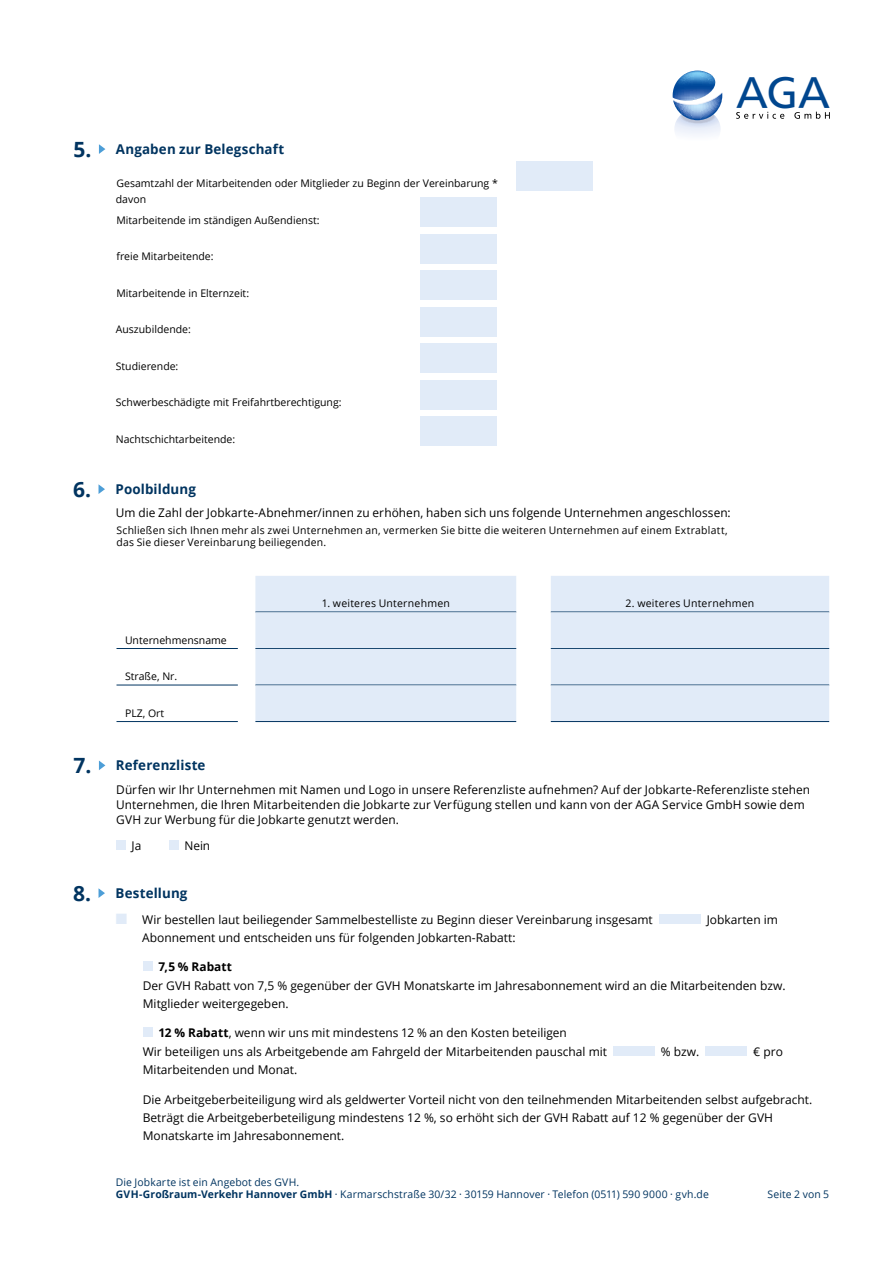
<style>
.page{position:relative;width:893px;height:1263px;background:#fff}
.page>*{position:absolute;margin:0;border:0;box-sizing:border-box;transform-origin:0 0}
.t1{font:43.65px "Frutiger BQ";color:#00468e}
.t2{font:700 21px "Open Sans";color:#013460}
.t3{font:700 13.5px "Open Sans";letter-spacing:.01em;color:#013460}
.t4{font:12px/18px "Open Sans";color:#000}
.t5{font:700 12px "Open Sans";letter-spacing:.005em;color:#000}
.t6{font:10.5px "Open Sans";color:#000}
.t7{font:10.5px/12px "Open Sans";letter-spacing:.02em;color:#000}
.t8{font:10.5px/12px "Open Sans";letter-spacing:.01em;color:#013460}
.s1{color:#e1ebf8}
.s2{font-weight:700}
</style>
<div class="page">
<svg style="left:673px;top:71px;width:49px;height:64px"></svg>
<svg style="left:736px;top:112px;width:48px;height:7px"></svg>
<svg style="left:794px;top:112px;width:36px;height:7px"></svg>
<svg style="left:99px;top:144px;width:6px;height:10px"></svg>
<svg style="left:99px;top:484px;width:6px;height:10px"></svg>
<svg style="left:99px;top:760px;width:6px;height:10px"></svg>
<svg style="left:99px;top:888px;width:6px;height:10px"></svg>
<div style="left:420px;top:197px;width:76px;height:30px;background:#e1ebf8"></div>
<div style="left:420px;top:234px;width:76px;height:29px;background:#e1ebf8"></div>
<div style="left:420px;top:270px;width:76px;height:30px;background:#e1ebf8"></div>
<div style="left:420px;top:307px;width:76px;height:30px;background:#e1ebf8"></div>
<div style="left:420px;top:343px;width:76px;height:30px;background:#e1ebf8"></div>
<div style="left:420px;top:380px;width:76px;height:30px;background:#e1ebf8"></div>
<div style="left:420px;top:416px;width:76px;height:30px;background:#e1ebf8"></div>
<div style="left:516px;top:161px;width:77px;height:29px;background:#e1ebf8"></div>
<hr style="left:117px;top:648px;width:121px;height:1px;background:#013460">
<hr style="left:117px;top:685px;width:121px;height:1px;background:#013460">
<svg style="left:255px;top:576px;width:574px;height:145px;background:#dfe9f6"></svg>
<hr style="left:117px;top:721px;width:121px;height:1px;background:#013460">
<hr style="left:551px;top:721px;width:278px;height:1px;background:#013460">
<hr style="left:255px;top:721px;width:261px;height:1px;background:#013460">
<div style="left:116px;top:840px;width:10px;height:10px;background:#e1ebf8"></div>
<div style="left:169px;top:840px;width:10px;height:10px;background:#e1ebf8"></div>
<div style="left:659px;top:913px;width:42px;height:10px;background:#e1ebf8"></div>
<div style="left:143px;top:961px;width:10px;height:10px;background:#e1ebf8"></div>
<div style="left:143px;top:1027px;width:10px;height:10px;background:#e1ebf8"></div>
<div style="left:613px;top:1045px;width:42px;height:10px;background:#e1ebf8"></div>
<div style="left:705px;top:1045px;width:42px;height:10px;background:#e1ebf8"></div>
<h1 class="t1" style="left:737px;top:67px;width:95px">AGA</h1>
<h2 class="t2" style="left:74px;top:135px;width:19px">5.</h2>
<p class="t3" style="left:116px;top:139px;width:170px">Angaben zur Belegschaft</p>
<p class="t6" style="left:116px;top:176px;width:383px">Gesamtzahl der Mitarbeitenden oder Mitglieder zu Beginn der Vereinbarung *</p>
<p class="t6" style="left:116px;top:192px;width:32px">davon</p>
<p class="t6" style="left:116px;top:213px;width:205px">Mitarbeitende im ständigen Außendienst:</p>
<p class="t6" style="left:116px;top:249px;width:99px">freie Mitarbeitende:</p>
<p class="t6" style="left:116px;top:286px;width:134px">Mitarbeitende in Elternzeit:</p>
<p class="t6" style="left:116px;top:322px;width:77px">Auszubildende:</p>
<p class="t6" style="left:116px;top:359px;width:64px">Studierende:</p>
<p class="t6" style="left:116px;top:395px;width:227px">Schwerbeschädigte mit Freifahrtberechtigung:</p>
<p class="t6" style="left:116px;top:432px;width:121px">Nachtschichtarbeitende:</p>
<h2 class="t2" style="left:73px;top:475px;width:19px">6.</h2>
<p class="t3" style="left:116px;top:480px;width:82px">Poolbildung</p>
<p class="t4" style="left:116px;top:504px;width:616px">Um die Zahl der Jobkarte-Abnehmer/innen zu erhöhen, haben sich uns folgende Unternehmen angeschlossen:</p>
<p class="t7" style="left:117px;top:524px;width:613px">Schließen sich Ihnen mehr als zwei Unternehmen an, vermerken Sie bitte die weiteren Unternehmen auf einem Extrablatt, das Sie dieser Vereinbarung beiliegenden.</p>
<p class="t7" style="left:322px;top:597px;width:130px">1. weiteres Unternehmen</p>
<p class="t7" style="left:626px;top:597px;width:130px">2. weiteres Unternehmen</p>
<p class="t6" style="left:125px;top:633px;width:103px">Unternehmensname</p>
<p class="t6" style="left:125px;top:669px;width:54px">Straße, Nr.</p>
<p class="t6" style="left:125px;top:706px;width:41px">PLZ, Ort</p>
<h2 class="t2" style="left:74px;top:751px;width:19px">7.</h2>
<p class="t3" style="left:116px;top:756px;width:91px">Referenzliste</p>
<p class="t4" style="left:116px;top:781px;width:696px;line-height:15px">Dürfen wir Ihr Unternehmen mit Namen und Logo in unsere Referenzliste aufnehmen? Auf der Jobkarte-Referenzliste stehen<br>Unternehmen, die Ihren Mitarbeitenden die Jobkarte zur Verfügung stellen und kann von der AGA Service GmbH sowie dem<br>GVH zur Werbung für die Jobkarte genutzt werden.</p>
<p class="t4" style="left:131px;top:836px;width:11px">Ja</p>
<p class="t4" style="left:185px;top:836px;width:27px">Nein</p>
<h2 class="t2" style="left:73px;top:879px;width:19px">8.</h2>
<p class="t3" style="left:116px;top:883px;width:73px">Bestellung</p>
<p class="t4" style="left:116px;top:910px;width:539px"><span class="s1">■</span> Wir bestellen laut beiliegender Sammelbestelliste zu Beginn dieser Vereinbarung insgesamt</p>
<p class="t4" style="left:707px;top:910px;width:73px">Jobkarten im</p>
<p class="t4" style="left:142px;top:928px;width:375px">Abonnement und entscheiden uns für folgenden Jobkarten-Rabatt:</p>
<p class="t5" style="left:158px;top:958px;width:75px">7,5 % Rabatt</p>
<p class="t4" style="left:143px;top:976px;width:644px">Der GVH Rabatt von 7,5 % gegenüber der GVH Monatskarte im Jahresabonnement wird an die Mitarbeitenden bzw.<br>Mitglieder weitergegeben.</p>
<p class="t4" style="left:143px;top:1023px;width:466px;text-indent:16px"><span class="s2">12 % Rabatt</span>, wenn wir uns mit mindestens 12 % an den Kosten beteiligen<br>Wir beteiligen uns als Arbeitgebende am Fahrgeld der Mitarbeitenden pauschal mit</p>
<p class="t4" style="left:661px;top:1042px;width:40px">% bzw.</p>
<p class="t4" style="left:753px;top:1042px;width:31px">€ pro</p>
<p class="t4" style="left:143px;top:1060px;width:156px">Mitarbeitenden und Monat.</p>
<p class="t4" style="left:143px;top:1090px;width:671px">Die Arbeitgeberbeiteiligung wird als geldwerter Vorteil nicht von den teilnehmenden Mitarbeitenden selbst aufgebracht.<br>Beträgt die Arbeitgeberbeteiligung mindestens 12 %, so erhöht sich der GVH Rabatt auf 12 % gegenüber der GVH<br>Monatskarte im Jahresabonnement.</p>
<p class="t8" style="left:116px;top:1175px;width:595px">Die Jobkarte ist ein Angebot des GVH.<br><span class="s2">GVH-Großraum-Verkehr Hannover GmbH</span> · Karmarschstraße 30/32 · 30159 Hannover · Telefon (0511) 590 9000 · gvh.de</p>
<p class="t8" style="left:767px;top:1187px;width:63px">Seite 2 von 5</p>
</div>
